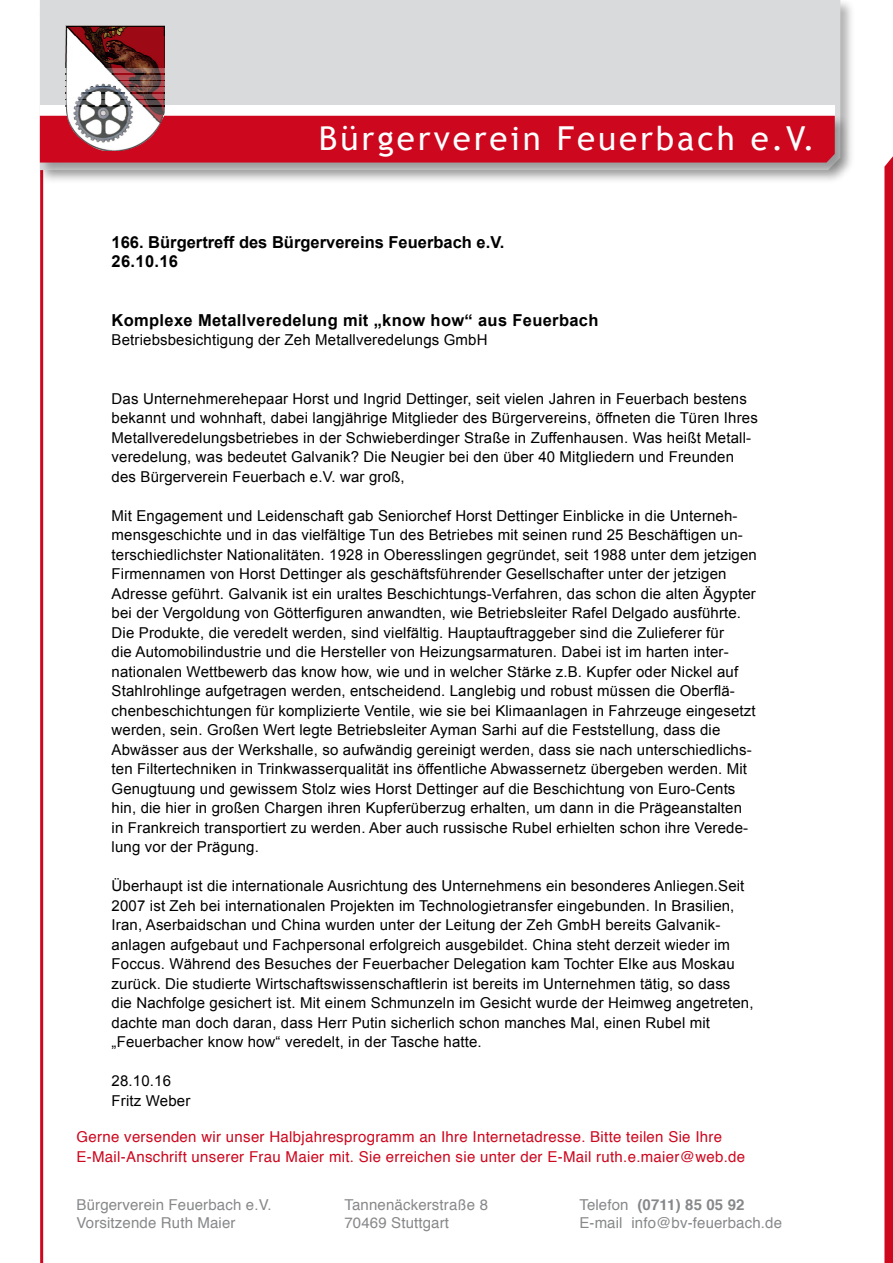
<style>
.page{position:relative;width:893px;height:1263px;background:#fff}
.page>*{position:absolute;margin:0;border:0;box-sizing:border-box;transform-origin:0 0}
.t1{font:33px "Trebuchet MS";letter-spacing:.09em;color:#fff}
.t2{font:700 16.5px/19.5px "Arial";color:#000}
.t3{font:700 16.5px "Arial";letter-spacing:.02em;color:#000}
.t4{font:15px/19.5px "Arial";letter-spacing:.01em;color:#000}
.t5{font:15px/19.5px "Helvetica";letter-spacing:.02em;color:#cd071e}
.t6{font:15px/18px "Helvetica";letter-spacing:.01em;color:#87888a}
.s1{font-weight:700}
</style>
<div class="page">
<hr style="left:40px;top:166px;width:3px;height:1097px;background:#cd071e">
<div style="left:38px;top:0;width:816px;height:184px;background:#000;opacity:.3"></div>
<div style="left:40px;top:0;width:800px;height:114px;background:#d9dadb"></div>
<div style="left:38px;top:114px;width:812px;height:63px;background:#000;opacity:.3"></div>
<svg style="left:884px;top:156px;width:9px;height:1107px;background:#cf152b"></svg>
<svg style="left:40px;top:26px;width:795px;height:137px;background:#d29098"></svg>
<h1 class="t1" style="left:319px;top:118px;width:497px">Bürgerverein Feuerbach e.V.</h1>
<p class="t2" style="left:112px;top:233px;width:394px">166. Bürgertreff des Bürgervereins Feuerbach e.V.<br>26.10.16</p>
<p class="t3" style="left:112px;top:309px;width:488px">Komplexe Metallveredelung mit „know how“ aus Feuerbach</p>
<p class="t4" style="left:112px;top:330px;width:377px">Betriebsbesichtigung der Zeh Metallveredelungs GmbH</p>
<p class="t4" style="left:112px;top:389px;width:648px">Das Unternehmerehepaar Horst und Ingrid Dettinger, seit vielen Jahren in Feuerbach bestens bekannt und wohnhaft, dabei langjährige Mitglieder des Bürgervereins, öffneten die Türen Ihres Metallveredelungsbetriebes in der Schwieberdinger Straße in Zuffenhausen. Was heißt Metall&shy;veredelung, was bedeutet Galvanik? Die Neugier bei den über 40 Mitgliedern und Freunden des Bürgerverein Feuerbach e.V. war groß,</p>
<p class="t4" style="left:112px;top:506px;width:647px">Mit Engagement und Leidenschaft gab Seniorchef Horst Dettinger Einblicke in die Unterneh&shy;mensgeschichte und in das vielfältige Tun des Betriebes mit seinen rund 25 Beschäftigen un&shy;terschiedlichster Nationalitäten. 1928 in Oberesslingen gegründet, seit 1988 unter dem jetzigen Firmennamen von Horst Dettinger als geschäftsführender Gesellschafter unter der jetzigen Adresse geführt. Galvanik ist ein uraltes Beschichtungs-Verfahren, das schon die alten Ägypter bei der Vergoldung von Götterfiguren anwandten, wie Betriebsleiter Rafel Delgado ausführte.<br>Die Produkte, die veredelt werden, sind vielfältig. Hauptauftraggeber sind die Zulieferer für<br>die Automobilindustrie und die Hersteller von Heizungsarmaturen. Dabei ist im harten inter&shy;nationalen Wettbewerb das know how, wie und in welcher Stärke z.B. Kupfer oder Nickel auf Stahlrohlinge aufgetragen werden, entscheidend. Langlebig und robust müssen die Oberflä&shy;chenbeschichtungen für komplizierte Ventile, wie sie bei Klimaanlagen in Fahrzeuge eingesetzt werden, sein. Großen Wert legte Betriebsleiter Ayman Sarhi auf die Feststellung, dass die Abwässer aus der Werkshalle, so aufwändig gereinigt werden, dass sie nach unterschiedlichs&shy;ten Filtertechniken in Trinkwasserqualität ins öffentliche Abwassernetz übergeben werden. Mit Genugtuung und gewissem Stolz wies Horst Dettinger auf die Beschichtung von Euro-Cents hin, die hier in großen Chargen ihren Kupferüberzug erhalten, um dann in die Prägeanstalten in Frankreich transportiert zu werden. Aber auch russische Rubel erhielten schon ihre Verede&shy;lung vor der Prägung.</p>
<p class="t4" style="left:112px;top:876px;width:643px">Überhaupt ist die internationale Ausrichtung des Unternehmens ein besonderes Anliegen.Seit 2007 ist Zeh bei internationalen Projekten im Technologietransfer eingebunden. In Brasilien, Iran, Aserbaidschan und China wurden unter der Leitung der Zeh GmbH bereits Galvanik&shy;anlagen aufgebaut und Fachpersonal erfolgreich ausgebildet. China steht derzeit wieder im Foccus. Während des Besuches der Feuerbacher Delegation kam Tochter Elke aus Moskau zurück. Die studierte Wirtschaftswissenschaftlerin ist bereits im Unternehmen tätig, so dass die Nachfolge gesichert ist. Mit einem Schmunzeln im Gesicht wurde der Heimweg angetreten, dachte man doch daran, dass Herr Putin sicherlich schon manches Mal, einen Rubel mit „Feuerbacher know how“ veredelt, in der Tasche hatte.</p>
<p class="t4" style="left:112px;top:1071px;width:80px">28.10.16<br>Fritz Weber</p>
<p class="t5" style="left:77px;top:1128px;width:670px">Gerne versenden wir unser Halbjahresprogramm an Ihre Internetadresse. Bitte teilen Sie Ihre<br>E-Mail-Anschrift unserer Frau Maier mit. Sie erreichen sie unter der E-Mail ruth.e.maier@web.de</p>
<p class="t6" style="left:77px;top:1196px;width:197px">Bürgerverein Feuerbach e.V.<br>Vorsitzende Ruth Maier</p>
<p class="t6" style="left:344px;top:1196px;width:145px">Tannenäckerstraße 8<br>70469 Stuttgart</p>
<p class="t6" style="left:579px;top:1196px;width:204px">Telefon <span class="s1">(0711) 85 05 92<br></span>E-mail info@bv-feuerbach.de</p>
</div>
